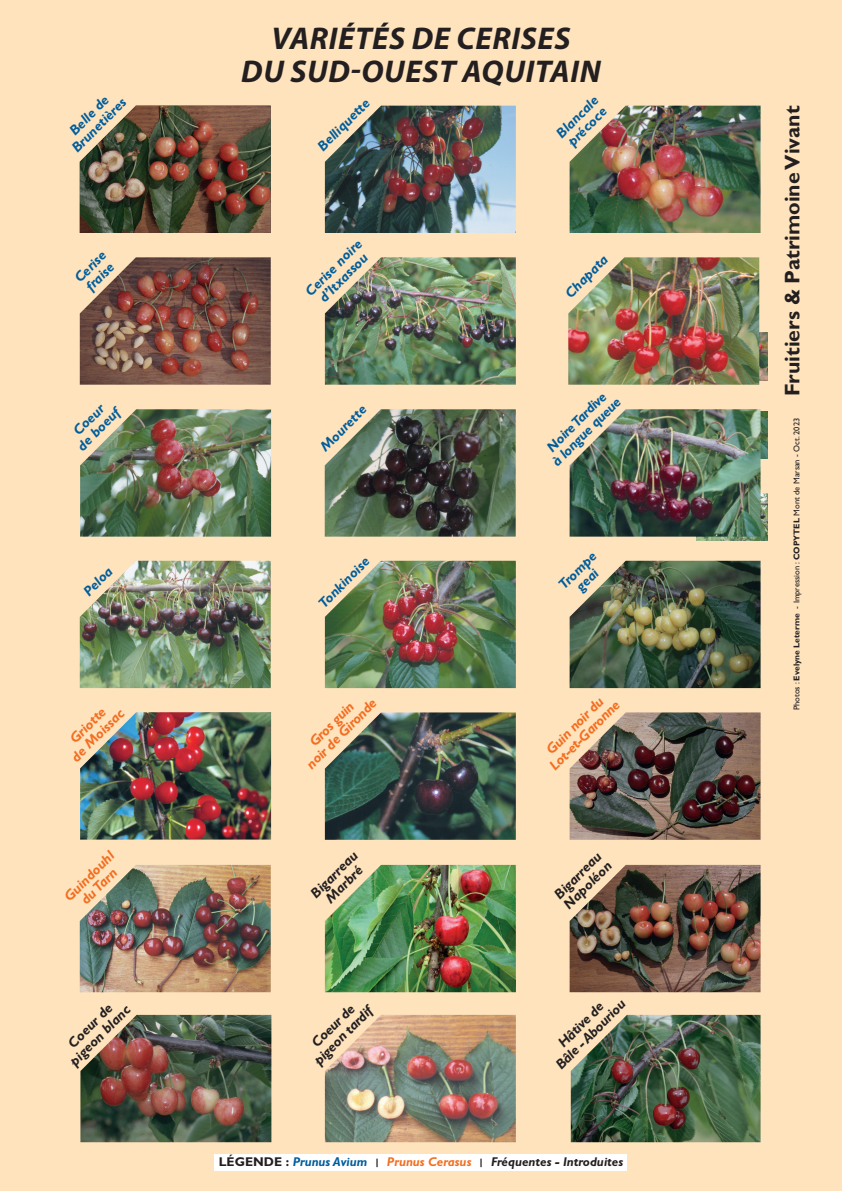
<style>
.page{position:relative;width:842px;height:1191px;background:#fee3bd}
.page>*{position:absolute;margin:0;border:0;box-sizing:border-box;transform-origin:0 0}
.t1{font:italic 700 31.5px/32.5px "Myriad Pro";letter-spacing:.02em;color:#231f20;text-align:center}
.t2{font:700 21.2px "Gill Sans Std";color:#231f20}
.t3{font:italic 700 14.1px/13.9px "Gill Sans Std";color:#005d9c;text-align:center}
.t4{font:italic 700 14.1px/13.9px "Gill Sans Std";color:#231f20;text-align:center}
.t5{font:italic 700 14.1px/13.9px "Gill Sans Std";color:#f36e21;text-align:center}
.t6{font:italic 700 12.7px "Gill Sans Std";color:#231f20}
.t7{font:8.5px "Gill Sans Std";color:#231f20}
.s1{font-style:normal}
.s2{color:#005d9c}
.s3{font-weight:800;font-style:normal;font-size:8.5px}
.s4{color:#f36e21}
.s5{font-weight:700}
</style>
<div class="page">
<img style="left:325px;top:1015px;width:191px;height:127px">
<img style="left:571px;top:1014px;width:189px;height:128px">
<img style="left:325px;top:106px;width:191px;height:127px">
<img style="left:759px;top:333px;width:9px;height:47px">
<img style="left:570px;top:106px;width:190px;height:127px">
<img style="left:696px;top:493px;width:71px;height:47px">
<img style="left:80px;top:257px;width:191px;height:128px">
<img style="left:325px;top:257px;width:191px;height:128px">
<img style="left:760px;top:411px;width:7px;height:48px">
<img style="left:325px;top:712px;width:191px;height:128px">
<img style="left:570px;top:712px;width:190px;height:128px">
<img style="left:568px;top:257px;width:191px;height:128px">
<img style="left:570px;top:409px;width:190px;height:127px">
<img style="left:80px;top:561px;width:191px;height:127px">
<img style="left:570px;top:561px;width:190px;height:127px">
<img style="left:325px;top:409px;width:191px;height:127px">
<img style="left:80px;top:712px;width:191px;height:127px">
<img style="left:325px;top:561px;width:191px;height:127px">
<img style="left:325px;top:865px;width:191px;height:127px">
<img style="left:570px;top:865px;width:190px;height:127px">
<img style="left:80px;top:865px;width:191px;height:127px">
<img style="left:80px;top:409px;width:191px;height:127px">
<img style="left:80px;top:1015px;width:191px;height:127px">
<div style="left:215px;top:1153px;width:412px;height:17px;background:#fff"></div>
<img style="left:80px;top:106px;width:191px;height:127px">
<p class="t3" style="left:59px;top:135px;width:72px;rotate:-45deg">Belle de<br>Brunetières</p>
<h1 class="t1" style="left:241px;top:23px;width:361px">VARIÉTÉS DE CERISES<br>DU SUD-OUEST AQUITAIN</h1>
<p class="t3" style="left:315px;top:143px;width:69px;rotate:-45deg">Belliquette</p>
<p class="t3" style="left:553px;top:130px;width:55px;text-align:left;rotate:-45deg">Blancale précoce</p>
<p class="t3" style="left:72px;top:275px;width:40px;text-align:left;rotate:-45deg">Cerise fraise</p>
<p class="t3" style="left:303px;top:289px;width:75px;rotate:-45deg">Cerise noire d’Itxassou</p>
<p class="t3" style="left:65px;top:434px;width:56px;rotate:-45deg">Coeur de boeuf</p>
<p class="t3" style="left:81px;top:588px;width:36px;rotate:-45deg">Peloa</p>
<p class="t3" style="left:318px;top:444px;width:60px;rotate:-45deg">Mourette</p>
<p class="t3" style="left:316px;top:600px;width:67px;rotate:-45deg">Tonkinoise</p>
<p class="t3" style="left:562px;top:290px;width:56px;rotate:-45deg">Chapata</p>
<p class="t3" style="left:539px;top:449px;width:93px;rotate:-45deg">Noire Tardive<br>à longue queue</p>
<p class="t3" style="left:556px;top:582px;width:49px;rotate:-45deg">Trompe geai</p>
<p class="t5" style="left:59px;top:744px;width:70px;rotate:-45deg">Griotte<br>de Moissac</p>
<p class="t5" style="left:61px;top:894px;width:66px;rotate:-45deg">Guindouhl du Tarn</p>
<p class="t4" style="left:57px;top:1048px;width:81px;rotate:-45deg">Coeur de pigeon blanc</p>
<p class="t5" style="left:294px;top:751px;width:95px;rotate:-45deg">Gros guin<br>noir de Gironde</p>
<p class="t5" style="left:537px;top:753px;width:95px;rotate:-45deg">Guin noir du<br>Lot-et-Garonne</p>
<p class="t4" style="left:308px;top:890px;width:62px;rotate:-45deg">Bigarreau<br>Marbré</p>
<p class="t4" style="left:551px;top:892px;width:63px;text-align:left;rotate:-45deg">Bigarreau<br>Napoléon</p>
<p class="t4" style="left:301px;top:1047px;width:78px;rotate:-45deg">Coeur de pigeon tardif</p>
<p class="t4" style="left:543px;top:1052px;width:94px;rotate:-45deg">Hâtive de<br>Bâle - Abouriou</p>
<p class="t6" style="left:219px;top:1154px;width:406px"><span class="s1">LÉGENDE :</span> <span class="s2">Prunus Avium</span> <span class="s3">|</span> <span class="s4">Prunus Cerasus</span> <span class="s3">|</span> Fréquentes - Introduites</p>
<h2 class="t2" style="left:780px;top:396px;width:292px;rotate:-90deg">Fruitiers &amp; Patrimoine Vivant</h2>
<p class="t7" style="left:792px;top:710px;width:294px;rotate:-90deg">Photos : <span class="s5">Evelyne Leterme</span> - Impression : <span class="s5">COPYTEL</span> Mont de Marsan - Oct. 2023</p>
</div>
